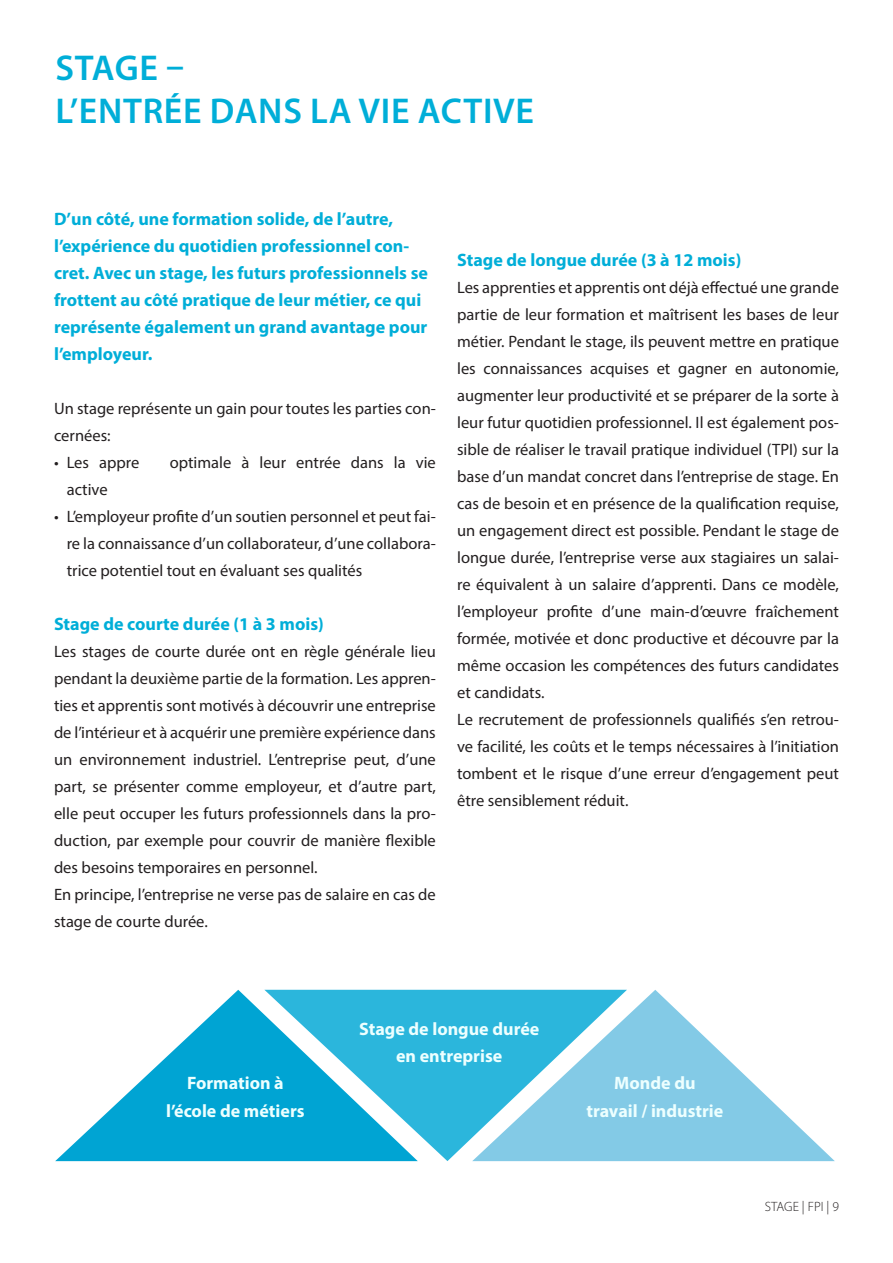
<style>
.page{position:relative;width:893px;height:1263px;background:#fff}
.page>*{position:absolute;margin:0;border:0;box-sizing:border-box;transform-origin:0 0}
.Titel{font:600 36px "Myriad Pro";letter-spacing:.02em;color:#00aed8}
.Lead{font:700 18px/27px "Myriad Pro";color:#00aed8}
.Lead-2{font:700 18px "Myriad Pro";color:#edffff}
.Fliesstext{font:16.5px/27px "Myriad Pro";color:#231f20;text-align:justify}
.Fusszahl_Rechts{font:300 13.5px "Myriad Pro";color:#231f20}
</style>
<div class="page">
<svg style="left:55px;top:990px;width:209px;height:171px;fill:#00a4d3"></svg>
<svg style="left:627px;top:990px;width:208px;height:171px;fill:#83cae6"></svg>
<svg style="left:264px;top:990px;width:363px;height:171px;background:#50c0e0"></svg>
<p class="Titel" style="left:55px;top:45px;width:130px">STAGE –</p>
<p class="Titel" style="left:55px;top:88px;width:480px">L’ENTRÉE DANS LA VIE ACTIVE</p>
<p class="Lead" style="left:54px;top:205px;width:376px">D’un côté, une formation solide, de l’autre, l’expérience du quotidien professionnel con&shy;cret. Avec un stage, les futurs professionnels se frottent au côté pratique de leur métier, ce qui représente également un grand avantage pour l’employeur.</p>
<p class="Fliesstext" style="left:54px;top:395px;width:383px">Un stage représente un gain pour toutes les parties con&shy;cernées:</p>
<p class="Fliesstext" style="left:54px;top:449px;width:87px">• Les appre</p>
<p class="Fliesstext" style="left:170px;top:449px;width:268px">optimale à leur entrée dans la vie</p>
<p class="Fliesstext" style="left:67px;top:476px;width:42px">active</p>
<p class="Fliesstext" style="left:67px;top:503px;width:371px;text-indent:-13px">• L’employeur profite d’un soutien personnel et peut fai&shy;re la connaissance d’un collaborateur, d’une collabora&shy;trice potentiel tout en évaluant ses qualités</p>
<p class="Lead" style="left:54px;top:610px;width:271px">Stage de courte durée (1 à 3 mois)</p>
<p class="Fliesstext" style="left:54px;top:638px;width:383px">Les stages de courte durée ont en règle générale lieu pendant la deuxième partie de la formation. Les appren&shy;ties et apprentis sont motivés à découvrir une entreprise de l’intérieur et à acquérir une première expérience dans un environnement industriel. L’entreprise peut, d’une part, se présenter comme employeur, et d’autre part, elle peut occuper les futurs professionnels dans la pro&shy;duction, par exemple pour couvrir de manière flexible des besoins temporaires en personnel.</p>
<p class="Fliesstext" style="left:54px;top:881px;width:383px">En principe, l’entreprise ne verse pas de salaire en cas de stage de courte durée.</p>
<p class="Lead" style="left:457px;top:246px;width:286px">Stage de longue durée (3 à 12 mois)</p>
<p class="Fliesstext" style="left:457px;top:274px;width:383px">Les apprenties et apprentis ont déjà effectué une grande partie de leur formation et maîtrisent les bases de leur métier. Pendant le stage, ils peuvent mettre en pratique les connaissances acquises et gagner en autonomie, augmenter leur productivité et se préparer de la sorte à leur futur quotidien professionnel. Il est également pos&shy;sible de réaliser le travail pratique individuel (TPI) sur la base d’un mandat concret dans l’entreprise de stage. En cas de besoin et en présence de la qualification requise, un engagement direct est possible. Pendant le stage de longue durée, l’entreprise verse aux stagiaires un salai&shy;re équivalent à un salaire d’apprenti. Dans ce modèle, l’employeur profite d’une main-d’œuvre fraîchement formée, motivée et donc productive et découvre par la même occasion les compétences des futurs candidates et candidats.</p>
<p class="Fliesstext" style="left:457px;top:706px;width:383px">Le recrutement de professionnels qualifiés s’en retrou&shy;ve facilité, les coûts et le temps nécessaires à l’initiation tombent et le risque d’une erreur d’engagement peut être sensiblement réduit.</p>
<p class="Lead-2" style="left:187px;top:1072px;width:98px">Formation à</p>
<p class="Lead-2" style="left:166px;top:1099px;width:140px">l’école de métiers</p>
<p class="Lead-2" style="left:359px;top:1018px;width:182px">Stage de longue durée</p>
<p class="Lead-2" style="left:396px;top:1045px;width:108px">en entreprise</p>
<p class="Lead-2" style="left:614px;top:1072px;width:83px">Monde du</p>
<p class="Lead-2" style="left:586px;top:1099px;width:138px">travail / industrie</p>
<p class="Fusszahl_Rechts" style="left:765px;top:1198px;width:76px">STAGE | FPI | 9</p>
</div>
